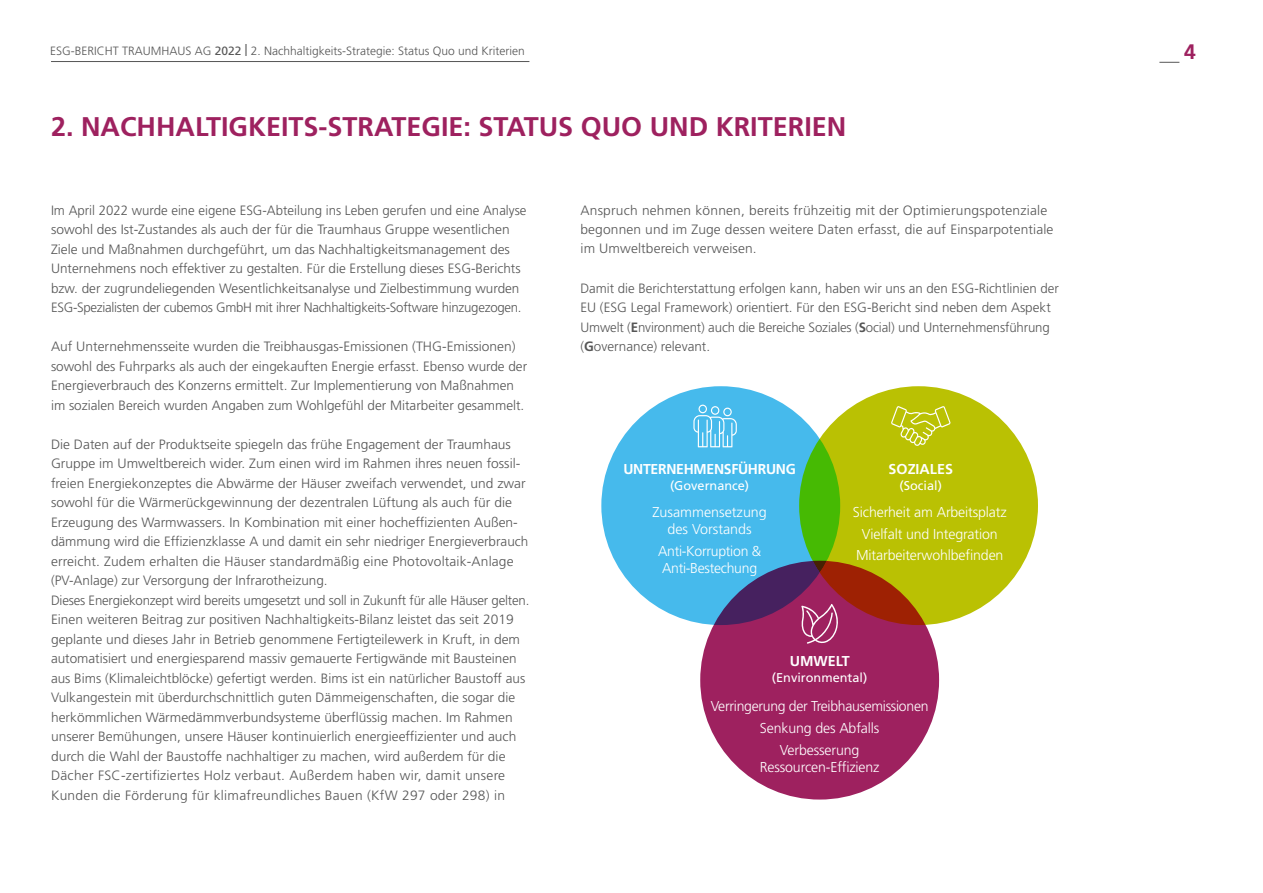
<style>
.page{position:relative;width:1263px;height:893px;background:#fff}
.page>*{position:absolute;margin:0;border:0;box-sizing:border-box;transform-origin:0 0}
.t1{font:700 27px "Frutiger LT Pro";color:#9e215f}
.t2{font:700 21px "Frutiger LT Pro";color:#9e215f}
.t3{font:300 14.25px/21.6px "Frutiger LT Pro";letter-spacing:-.01em;color:#fff;text-align:center}
.t4{font:700 14.25px "Frutiger LT Pro";letter-spacing:-.02em;color:#fff}
.t5{font:700 14.25px "Frutiger LT Pro";color:#fff}
.t6{font:300 13.5px/19.5px "Frutiger LT Pro";color:#565656}
.t7{font:12.75px "Frutiger LT Pro";color:#fff}
.t8{font:300 12px "Frutiger LT Pro";color:#565656}
.s1{font-weight:400}
.s2{font-weight:700}
</style>
<div class="page">
<hr style="left:51px;top:61px;width:478px;height:1px;background:#565656">
<svg style="left:1159px;top:62px;width:20px;height:1px"></svg>
<div style="left:601px;top:386px;width:239px;height:239px;background:#46baec;border-radius:50%"></div>
<div style="left:799px;top:386px;width:239px;height:239px;background:#bac103;border-radius:50%"></div>
<svg style="left:700px;top:561px;width:239px;height:239px;background:#972158"></svg>
<svg style="left:801px;top:604px;width:40px;height:40px;background:#b04a7d"></svg>
<svg style="left:693px;top:405px;width:44px;height:42px"></svg>
<svg style="left:891px;top:406px;width:60px;height:40px"></svg>
<p class="t8" style="left:50px;top:44px;width:476px">ESG-BERICHT TRAUMHAUS AG <span class="s1">2022 |</span> 2. Nachhaltigkeits-Strategie: Status Quo und Kriterien</p>
<h2 class="t2" style="left:1184px;top:39px;width:13px">4</h2>
<h1 class="t1" style="left:51px;top:111px;width:797px">2. NACHHALTIGKEITS-STRATEGIE: STATUS QUO UND KRITERIEN</h1>
<p class="t6" style="left:51px;top:200px;width:477px">Im April 2022 wurde eine eigene ESG-Abteilung ins Leben gerufen und eine Analyse sowohl des Ist-Zustandes als auch der für die Traumhaus Gruppe wesentlichen Ziele und Maßnahmen durchgeführt, um das Nachhaltigkeitsmanagement des Unternehmens noch effektiver zu gestalten. Für die Erstellung dieses ESG-Berichts bzw. der zugrundeliegenden Wesentlichkeitsanalyse und Zielbestimmung wurden ESG-Spezialisten der cubemos GmbH mit ihrer Nachhaltigkeits-Software hinzugezogen.</p>
<p class="t6" style="left:51px;top:337px;width:478px">Auf Unternehmensseite wurden die Treibhausgas-Emissionen (THG-Emissionen) sowohl des Fuhrparks als auch der eingekauften Energie erfasst. Ebenso wurde der Energieverbrauch des Konzerns ermittelt. Zur Implementierung von Maßnahmen im sozialen Bereich wurden Angaben zum Wohlgefühl der Mitarbeiter gesammelt.</p>
<p class="t6" style="left:51px;top:434px;width:479px">Die Daten auf der Produktseite spiegeln das frühe Engagement der Traumhaus Gruppe im Umweltbereich wider. Zum einen wird im Rahmen ihres neuen fossil&shy;freien Energiekonzeptes die Abwärme der Häuser zweifach verwendet, und zwar sowohl für die Wärmerückgewinnung der dezentralen Lüftung als auch für die Erzeugung des Warmwassers. In Kombination mit einer hocheffizienten Außen&shy;dämmung wird die Effizienzklasse A und damit ein sehr niedriger Energieverbrauch erreicht. Zudem erhalten die Häuser standardmäßig eine Photovoltaik-Anlage (PV-Anlage) zur Versorgung der Infrarotheizung.<br>Dieses Energiekonzept wird bereits umgesetzt und soll in Zukunft für alle Häuser gelten.<br>Einen weiteren Beitrag zur positiven Nachhaltigkeits-Bilanz leistet das seit 2019 geplante und dieses Jahr in Betrieb genommene Fertigteilewerk in Kruft, in dem automatisiert und energiesparend massiv gemauerte Fertigwände mit Bausteinen aus Bims (Klimaleichtblöcke) gefertigt werden. Bims ist ein natürlicher Baustoff aus Vulkangestein mit überdurchschnittlich guten Dämmeigenschaften, die sogar die herkömmlichen Wärmedämmverbundsysteme überflüssig machen. Im Rahmen unserer Bemühungen, unsere Häuser kontinuierlich energieeffizienter und auch durch die Wahl der Baustoffe nachhaltiger zu machen, wird außerdem für die Dächer FSC-zertifiziertes Holz verbaut. Außerdem haben wir, damit unsere Kunden die Förderung für klimafreundliches Bauen (KfW 297 oder 298) in</p>
<p class="t6" style="left:580px;top:200px;width:475px">Anspruch nehmen können, bereits frühzeitig mit der Optimierungspotenziale begonnen und im Zuge dessen weitere Daten erfasst, die auf Einsparpotentiale im Umweltbereich verweisen.</p>
<p class="t6" style="left:580px;top:278px;width:480px">Damit die Berichterstattung erfolgen kann, haben wir uns an den ESG-Richtlinien der EU (ESG Legal Framework) orientiert. Für den ESG-Bericht sind neben dem Aspekt Umwelt (<span class="s2">E</span>nvironment) auch die Bereiche Soziales (<span class="s2">S</span>ocial) und Unternehmensführung (<span class="s2">G</span>overnance) relevant.</p>
<p class="t4" style="left:623px;top:461px;width:174px">UNTERNEHMENSFÜHRUNG</p>
<p class="t7" style="left:670px;top:478px;width:81px">(Governance)</p>
<p class="t3" style="left:652px;top:504px;width:116px;line-height:17.1px">Zusammensetzung des Vorstands</p>
<p class="t3" style="left:658px;top:542px;width:105px;line-height:17.1px;text-align:left">Anti-Korruption &amp;<br>Anti-Bestechung</p>
<p class="t5" style="left:888px;top:461px;width:66px">SOZIALES</p>
<p class="t7" style="left:900px;top:478px;width:44px">(Social)</p>
<p class="t3" style="left:853px;top:501px;width:155px">Sicherheit am Arbeitsplatz<br>Vielfalt und Integration<br>Mitarbeiterwohlbefinden</p>
<p class="t4" style="left:790px;top:653px;width:61px">UMWELT</p>
<p class="t7" style="left:772px;top:670px;width:97px">(Environmental)</p>
<p class="t3" style="left:711px;top:696px;width:219px">Verringerung der Treibhausemissionen<br>Senkung des Abfalls<br>Verbesserung</p>
<p class="t3" style="left:760px;top:756px;width:121px">Ressourcen-Effizienz</p>
</div>
